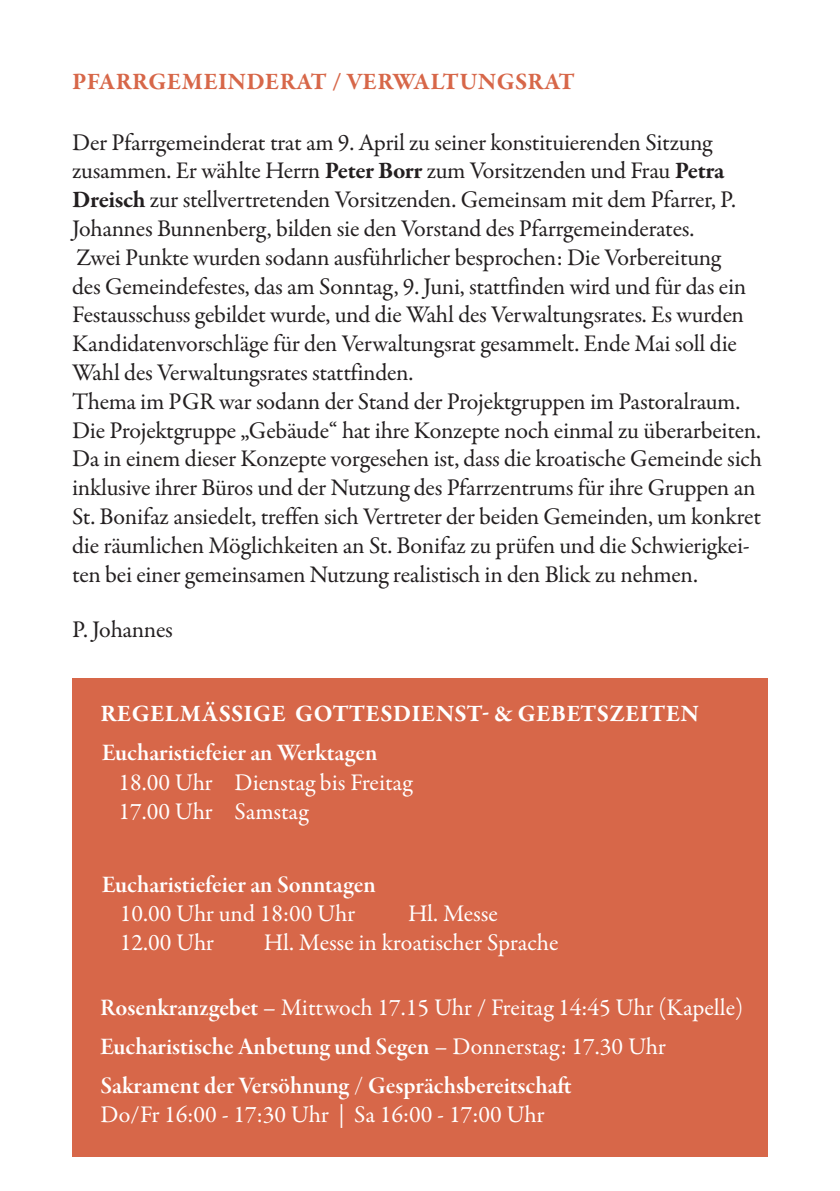
<style>
.page{position:relative;width:840px;height:1191px;background:#fff}
.page>*{position:absolute;margin:0;border:0;box-sizing:border-box;transform-origin:0 0}
.t1{font:24px/28.8px "Garamond Premr Pro";letter-spacing:-.01em;color:#231f20}
.t2{font:24px/28.8px "Garamond Premr Pro";color:#fff}
.t3{font:24px/38.8px "Garamond Premr Pro Smbd Subh";color:#fff}
.t4{font:700 24px "Garamond Premr Pro";letter-spacing:.015em;color:#fff}
.t5{font:700 24px "Garamond Premr Pro";letter-spacing:.01em;color:#d76749}
.s1{font-weight:700}
.s2{font-family:"Garamond Premr Pro Smbd Subh"}
.s3{font-family:"Garamond Premr Pro"}
</style>
<div class="page">
<div style="left:72px;top:678px;width:695px;height:479px;background:#d76749"></div>
<p class="t5" style="left:72px;top:66px;width:503px">PFARRGEMEINDERAT / VERWALTUNGSRAT</p>
<p class="t1" style="left:72px;top:128px;width:691px">Der Pfarrgemeinderat trat am 9. April zu seiner konstituierenden Sitzung zusammen. Er wählte Herrn <span class="s1">Peter Borr</span> zum Vorsitzenden und Frau <span class="s1">Petra Dreisch</span> zur stellvertretenden Vorsitzenden. Gemeinsam mit dem Pfarrer, P.<br>Johannes Bunnenberg, bilden sie den Vorstand des Pfarrgemeinderates.<br>Zwei Punkte wurden sodann ausführlicher besprochen: Die Vorbereitung<br>des Gemeindefestes, das am Sonntag, 9. Juni, stattfinden wird und für das ein Festausschuss gebildet wurde, und die Wahl des Verwaltungsrates. Es wurden Kandidatenvorschläge für den Verwaltungsrat gesammelt. Ende Mai soll die Wahl des Verwaltungsrates stattfinden.<br>Thema im PGR war sodann der Stand der Projektgruppen im Pastoralraum.<br>Die Projektgruppe „Gebäude“ hat ihre Konzepte noch einmal zu überarbeiten.<br>Da in einem dieser Konzepte vorgesehen ist, dass die kroatische Gemeinde sich inklusive ihrer Büros und der Nutzung des Pfarrzentrums für ihre Gruppen an St. Bonifaz ansiedelt, treffen sich Vertreter der beiden Gemeinden, um konkret die räumlichen Möglichkeiten an St. Bonifaz zu prüfen und die Schwierigkei&shy;ten bei einer gemeinsamen Nutzung realistisch in den Blick zu nehmen.</p>
<p class="t1" style="left:72px;top:615px;width:102px">P. Johannes</p>
<p class="t4" style="left:100px;top:699px;width:599px">REGELMÄSSIGE GOTTESDIENST- &amp; GEBETSZEITEN</p>
<p class="t3" style="left:102px;top:733px;width:277px">Eucharistiefeier an Werktagen</p>
<p class="t2" style="left:118px;top:769px;width:96px">18.00 Uhr<br>17.00 Uhr</p>
<p class="t2" style="left:234px;top:769px;width:179px">Dienstag bis Freitag<br>Samstag</p>
<p class="t3" style="left:102px;top:865px;width:275px">Eucharistiefeier an Sonntagen</p>
<p class="t2" style="left:120px;top:900px;width:237px">10.00 Uhr und 18:00 Uhr</p>
<p class="t2" style="left:408px;top:900px;width:91px">Hl. Messe</p>
<p class="t2" style="left:120px;top:928px;width:96px">12.00 Uhr</p>
<p class="t2" style="left:264px;top:928px;width:296px">Hl. Messe in kroatischer Sprache</p>
<p class="t2" style="left:100px;top:994px;width:644px"><span class="s2">Rosenkranzgebet</span> – Mittwoch 17.15 Uhr / Freitag 14:45 Uhr (Kapelle)</p>
<p class="t3" style="left:100px;top:1028px;width:566px">Eucharistische Anbetung und Segen <span class="s3">– Donnerstag: 17.30 Uhr<br></span>Sakrament der Versöhnung / Gesprächsbereitschaft</p>
<p class="t2" style="left:100px;top:1100px;width:445px">Do/Fr 16:00 - 17:30 Uhr | Sa 16:00 - 17:00 Uhr</p>
</div>
